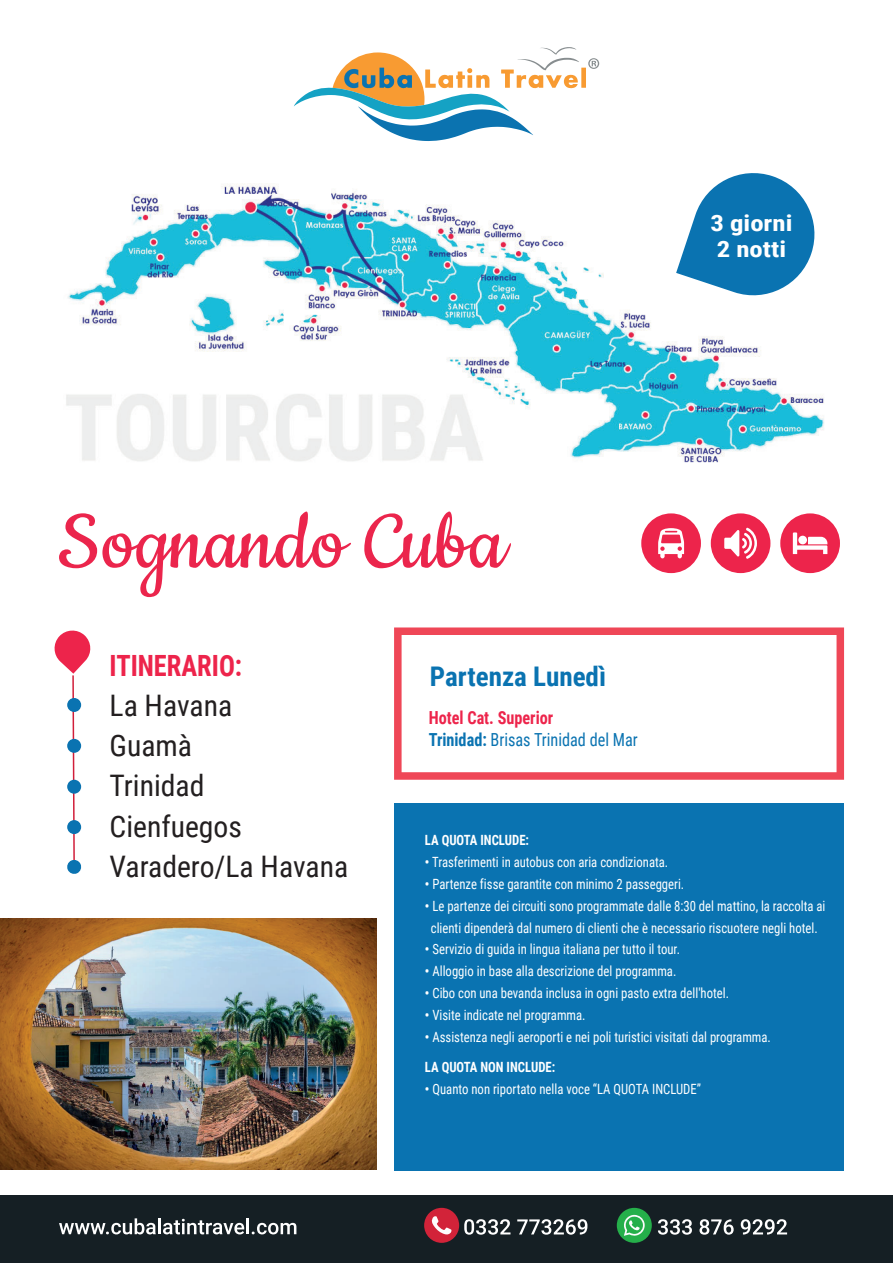
<style>
.page{position:relative;width:893px;height:1263px;background:#fff}
.page>*{position:absolute;margin:0;border:0;box-sizing:border-box;transform-origin:0 0}
.t1{font:93px "Cookie";color:#eb254c}
.t2{font:29.7px/40px "Roboto Condensed";color:#231f20}
.t3{font:700 29.25px "Roboto Condensed";color:#ed244b;scale:.9 1}
.t4{font:700 27px "Roboto Condensed";color:#0a73b1}
.t5{font:700 22.5px/26.1px "Roboto Condensed";color:#fff;scale:1.19 1}
.t6{font:18px/21.6px "Roboto Condensed";color:#0a73b1;scale:.9 1}
.t7{font:14.1px/21.9px "Roboto Condensed";color:#fff;text-align:center;scale:.9 1}
.t8{font:700 14.1px "Roboto Condensed";color:#fff;scale:.9 1}
.s1{font-weight:700;color:#ed244b}
.s2{font-weight:700}
</style>
<div class="page">
<svg style="left:641px;top:513px;width:60px;height:60px"></svg>
<div style="left:780px;top:513px;width:60px;height:60px;background:#ed244b;border-radius:50%"></div>
<svg style="left:793px;top:532px;width:34px;height:22px"></svg>
<div style="left:798px;top:536px;width:9px;height:8px;background:#fff;border-radius:50%"></div>
<div style="left:711px;top:513px;width:59px;height:60px;background:#ed244b;border-radius:50%"></div>
<svg style="left:724px;top:528px;width:33px;height:31px"></svg>
<div style="left:0;top:1195px;width:893px;height:68px;background:#151f24"></div>
<div style="left:617px;top:1208px;width:35px;height:35px;background:#25af4a;border-radius:50%"></div>
<svg style="left:624px;top:1215px;width:21px;height:21px"></svg>
<svg style="left:658px;top:1219px;width:34px;height:16px"></svg>
<svg style="left:699px;top:1219px;width:35px;height:16px"></svg>
<svg style="left:741px;top:1219px;width:46px;height:15px"></svg>
<svg style="left:464px;top:1219px;width:46px;height:16px"></svg>
<svg style="left:517px;top:1219px;width:70px;height:16px"></svg>
<div style="left:424px;top:1208px;width:35px;height:35px;background:#d22339;border-radius:50%"></div>
<svg style="left:432px;top:1216px;width:19px;height:18px"></svg>
<svg style="left:59px;top:1218px;width:97px;height:16px"></svg>
<hr style="left:158px;top:1218px;width:3px;height:16px;background:#fff">
<svg style="left:163px;top:1219px;width:81px;height:15px"></svg>
<hr style="left:246px;top:1218px;width:3px;height:16px;background:#fff">
<svg style="left:252px;top:1223px;width:44px;height:11px"></svg>
<div style="left:394px;top:803px;width:450px;height:368px;background:#0a73b1"></div>
<svg style="left:394px;top:627px;width:450px;height:153px"></svg>
<img style="left:66px;top:183px;width:758px;height:280px">
<div style="left:610px;top:150px;width:233px;height:108px;background:#fff"></div>
<svg style="left:294px;top:47px;width:305px;height:94px"></svg>
<svg style="left:676px;top:173px;width:146px;height:130px"></svg>
<svg style="left:54px;top:630px;width:37px;height:244px"></svg>
<img style="left:0;top:918px;width:377px;height:252px">
<h1 class="t1" style="left:58px;top:494px;width:449px">Sognando Cuba</h1>
<h3 class="t5" style="left:710px;top:209px;width:70px">3 giorni<br>2 notti</h3>
<h3 class="t3" style="left:110px;top:645px;width:149px">ITINERARIO:</h3>
<h2 class="t2" style="left:110px;top:684px;width:240px">La Havana<br>Guamà<br>Trinidad<br>Cienfuegos<br>Varadero/La Havana</h2>
<h3 class="t4" style="left:430px;top:657px;width:178px">Partenza Lunedì</h3>
<p class="t6" style="left:429px;top:706px;width:234px"><span class="s1">Hotel Cat. Superior<br></span><span class="s2">Trinidad:</span> Brisas Trinidad del Mar</p>
<p class="t8" style="left:425px;top:830px;width:117px">LA QUOTA INCLUDE:</p>
<p class="t7" style="left:425px;top:850px;width:272px"><span class="s2">•</span> Trasferimenti in autobus con aria condizionata.</p>
<p class="t7" style="left:425px;top:872px;width:290px"><span class="s2">•</span> Partenze fisse garantite con minimo 2 passeggeri.</p>
<p class="t7" style="left:425px;top:894px;width:447px"><span class="s2">•</span> Le partenze dei circuiti sono programmate dalle 8:30 del mattino, la raccolta ai clienti dipenderà dal numero di clienti che è necessario riscuotere negli hotel.</p>
<p class="t7" style="left:425px;top:938px;width:285px"><span class="s2">•</span> Servizio di guida in lingua italiana per tutto il tour.</p>
<p class="t7" style="left:425px;top:960px;width:281px"><span class="s2">•</span> Alloggio in base alla descrizione del programma.</p>
<p class="t7" style="left:425px;top:982px;width:339px"><span class="s2">•</span> Cibo con una bevanda inclusa in ogni pasto extra dell'hotel.</p>
<p class="t7" style="left:425px;top:1004px;width:180px"><span class="s2">•</span> Visite indicate nel programma.</p>
<p class="t7" style="left:425px;top:1022px;width:386px;line-height:29.8px;text-align:left"><span class="s2">•</span> Assistenza negli aeroporti e nei poli turistici visitati dal programma.<br><span class="s2">LA QUOTA NON INCLUDE:</span></p>
<p class="t7" style="left:425px;top:1077px;width:308px"><span class="s2">•</span> Quanto non riportato nella voce “LA QUOTA INCLUDE”</p>
</div>
